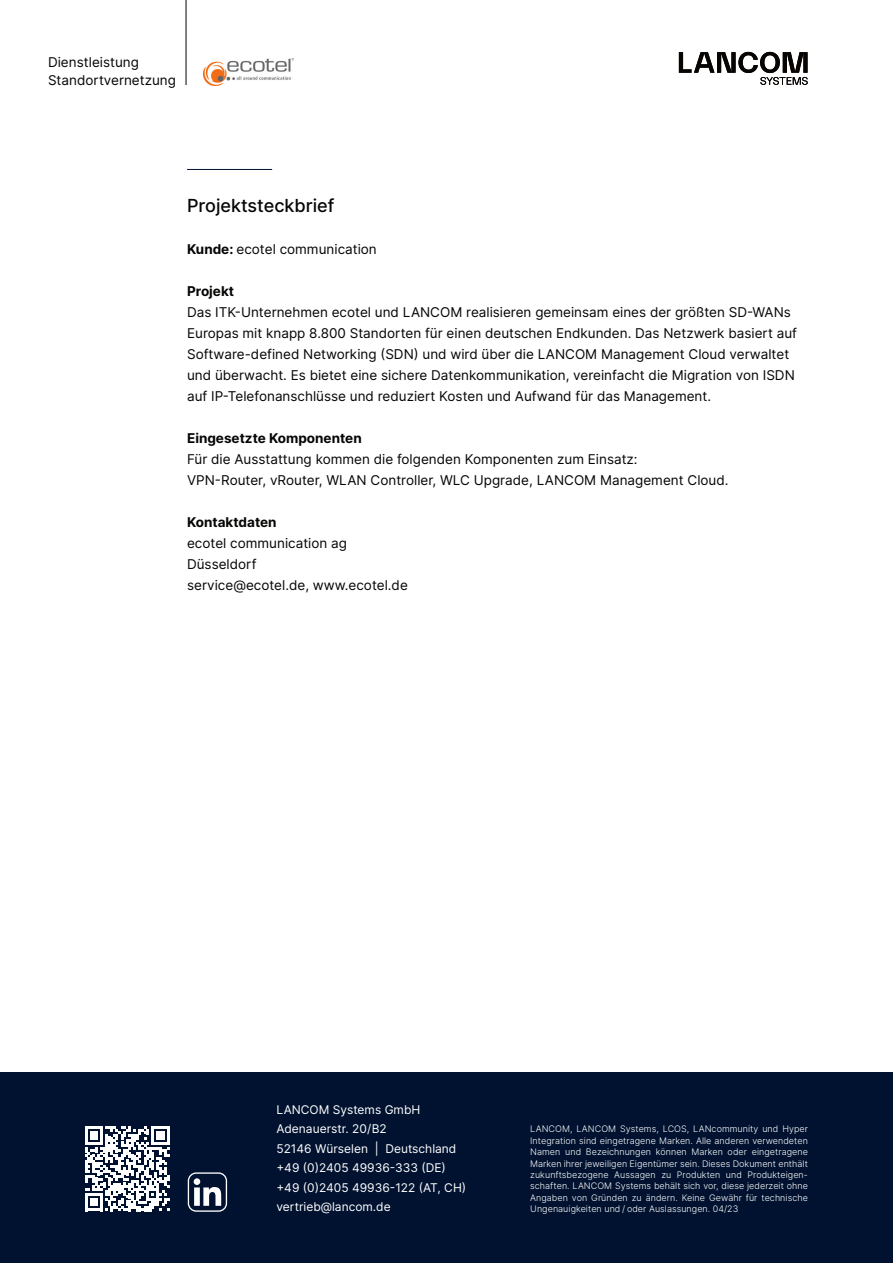
<style>
.page{position:relative;width:893px;height:1263px;background:#fff}
.page>*{position:absolute;margin:0;border:0;box-sizing:border-box;transform-origin:0 0}
.t1{font:500 18px "Inter";color:#060504}
.t2{font:13.5px/21px "Inter";color:#060504}
.t3{font:700 13.5px "Inter";color:#060504}
.t4{font:12px/19.5px "Inter";color:#fff}
.t5{font:300 10.5px "Inter";color:#fff}
.t6{font:300 9px/11.4px "Inter";letter-spacing:.005em;color:#fff;text-align:justify}
.s1{font-weight:700}
</style>
<div class="page">
<img style="left:204px;top:58px;width:90px;height:28px">
<hr style="left:187px;top:169px;width:85px;height:1px;background:#001230">
<div style="left:0;top:1073px;width:893px;height:190px;background:#001230"></div>
<svg style="left:85px;top:1126px;width:84px;height:85px"></svg>
<svg style="left:188px;top:1172px;width:39px;height:40px"></svg>
<hr style="left:186px;top:0;width:1px;height:85px;background:#060504">
<svg style="left:679px;top:52px;width:129px;height:33px"></svg>
<p class="t2" style="left:48px;top:53px;width:129px;line-height:18px">Dienstleistung<br>Standortvernetzung</p>
<h1 class="t1" style="left:187px;top:192px;width:149px">Projektsteckbrief</h1>
<p class="t2" style="left:187px;top:238px;width:191px"><span class="s1">Kunde:</span> ecotel communication</p>
<p class="t3" style="left:187px;top:281px;width:49px">Projekt</p>
<p class="t2" style="left:187px;top:301px;width:611px">Das ITK-Unternehmen ecotel und LANCOM realisieren gemeinsam eines der größten SD-WANs Europas mit knapp 8.800 Standorten für einen deutschen Endkunden. Das Netzwerk basiert auf Software-defined Networking (SDN) und wird über die LANCOM Management Cloud verwaltet und überwacht. Es bietet eine sichere Datenkommunikation, vereinfacht die Migration von ISDN auf IP-Telefonanschlüsse und reduziert Kosten und Aufwand für das Management.</p>
<p class="t3" style="left:187px;top:428px;width:176px">Eingesetzte Komponenten</p>
<p class="t2" style="left:187px;top:448px;width:543px">Für die Ausstattung kommen die folgenden Komponenten zum Einsatz:<br>VPN-Router, vRouter, WLAN Controller, WLC Upgrade, LANCOM Management Cloud.</p>
<p class="t3" style="left:187px;top:512px;width:91px">Kontaktdaten</p>
<p class="t2" style="left:187px;top:532px;width:222px">ecotel communication ag<br>Düsseldorf<br>service@ecotel.de, www.ecotel.de</p>
<p class="t4" style="left:276px;top:1099px;width:191px">LANCOM Systems GmbH<br>Adenauerstr. 20/B2<br>52146 Würselen | Deutschland +49 (0)2405 49936-333 (DE) +49 (0)2405 49936-122 (AT, CH) vertrieb@lancom.de</p>
<p class="t6" style="left:530px;top:1123px;width:279px">LANCOM, LANCOM Systems, LCOS, LANcommunity und Hyper Integration sind eingetragene Marken. Alle anderen verwendeten Namen und Bezeichnungen können Marken oder eingetragene Marken ihrer jeweiligen Eigentümer sein. Dieses Dokument enthält zukunftsbezogene Aussagen zu Produkten und Produkteigen&shy;schaften. LANCOM Systems behält sich vor, diese jederzeit ohne Angaben von Gründen zu ändern. Keine Gewähr für technische Ungenauigkeiten und / oder Auslassungen. 04/23</p>
<p class="t5" style="left:778px;top:1188px;width:31px">03/22</p>
</div>
